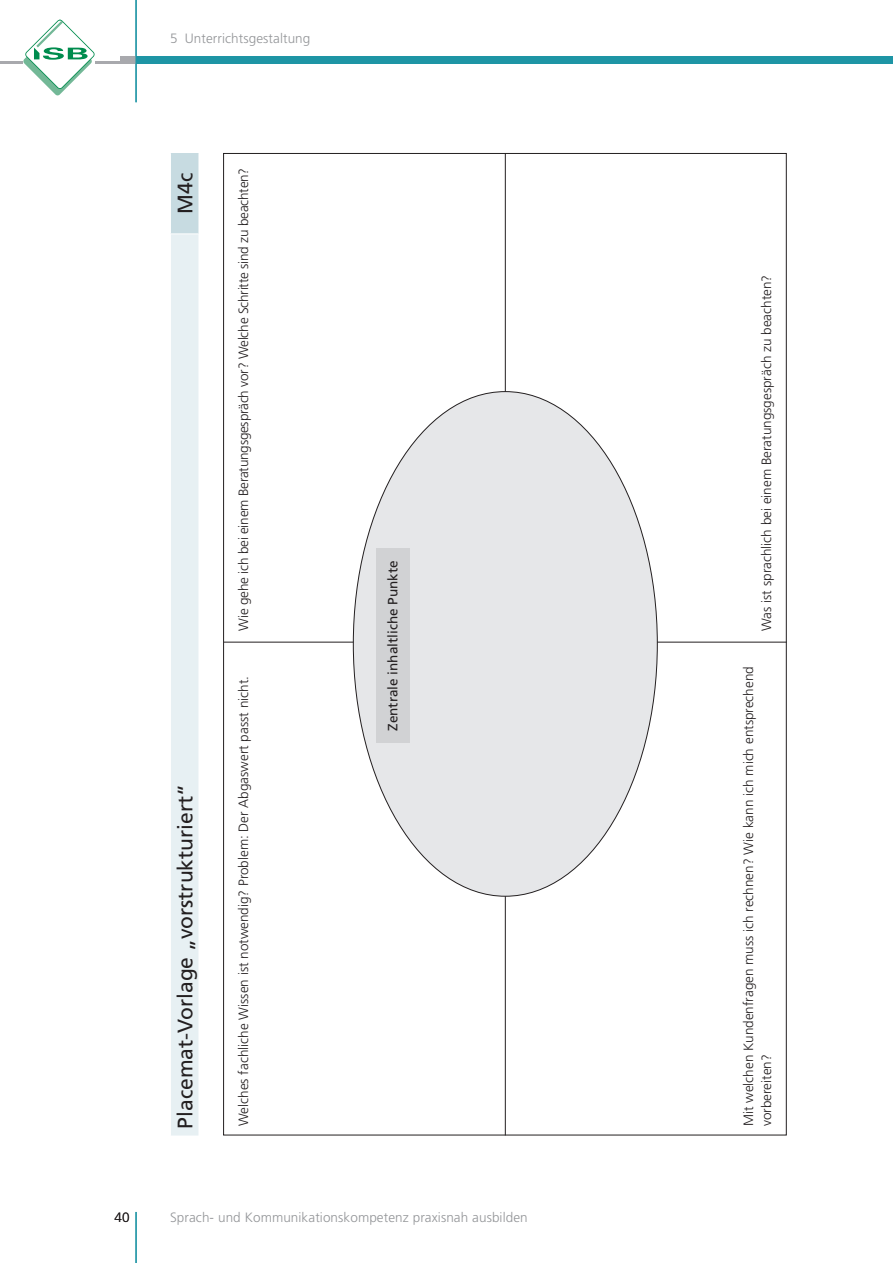
<style>
.page{position:relative;width:893px;height:1263px;background:#fff}
.page>*{position:absolute;margin:0;border:0;box-sizing:border-box;transform-origin:0 0}
.t1{font:21px "Frutiger LT Std";color:#231f20}
.t2{font:300 13.5px/18px "Frutiger LT Std";color:#231f20}
.t3{font:300 13.5px "Frutiger LT Std";letter-spacing:.005em;color:#939598}
.t4{font:13.5px "Frutiger LT Std";color:#231f20}
</style>
<div class="page">
<div style="left:121px;top:56px;width:15px;height:8px;background:#a8a9ad"></div>
<hr style="left:0;top:62px;width:136px;height:2px;background:#a8a9ad">
<div style="left:136px;top:56px;width:757px;height:8px;background:#1e95a5"></div>
<hr style="left:135px;top:0;width:2px;height:102px;background:#1e95a5">
<svg style="left:23px;top:20px;width:72px;height:75px"></svg>
<hr style="left:135px;top:1212px;width:2px;height:51px;background:#1e95a5">
<div style="left:170px;top:234px;width:29px;height:901px;background:#e7f0f3"></div>
<div style="left:170px;top:153px;width:29px;height:81px;background:#c7dbe1"></div>
<svg style="left:171px;top:1135px;width:27px;height:1px"></svg>
<svg style="left:171px;top:233px;width:28px;height:1px"></svg>
<hr style="left:170px;top:234px;width:1px;height:901px;background:#fff">
<hr style="left:170px;top:153px;width:1px;height:81px;background:#fff">
<hr style="left:224px;top:642px;width:563px;height:1px;background:#231f20">
<hr style="left:505px;top:153px;width:1px;height:982px;background:#231f20">
<div style="left:353px;top:392px;width:304px;height:504px;background:#e6e7e9;border-radius:50%"></div>
<div style="left:376px;top:549px;width:34px;height:194px;background:#d1d2d4"></div>
<p class="t3" style="left:170px;top:31px;width:142px">5 Unterrichtsgestaltung</p>
<h1 class="t1" style="left:173px;top:214px;width:42px;rotate:-90deg">M4c</h1>
<h1 class="t1" style="left:173px;top:1129px;width:346px;rotate:-90deg">Placemat-Vorlage „vorstrukturiert“</h1>
<p class="t2" style="left:235px;top:631px;width:464px;rotate:-90deg">Wie gehe ich bei einem Beratungsgespräch vor? Welche Schritte sind zu beachten?</p>
<p class="t2" style="left:235px;top:1126px;width:451px;rotate:-90deg">Welches fachliche Wissen ist notwendig? Problem: Der Abgaswert passt nicht.</p>
<p class="t4" style="left:385px;top:731px;width:172px;rotate:-90deg">Zentrale inhaltliche Punkte</p>
<p class="t2" style="left:114px;top:1208px;width:17px">40</p>
<p class="t3" style="left:170px;top:1210px;width:359px">Sprach- und Kommunikationskompetenz praxisnah ausbilden</p>
<p class="t2" style="left:758px;top:631px;width:357px;rotate:-90deg">Was ist sprachlich bei einem Beratungsgespräch zu beachten?</p>
<p class="t2" style="left:740px;top:1126px;width:461px;rotate:-90deg">Mit welchen Kundenfragen muss ich rechnen? Wie kann ich mich entsprechend vorbereiten?</p>
</div>
